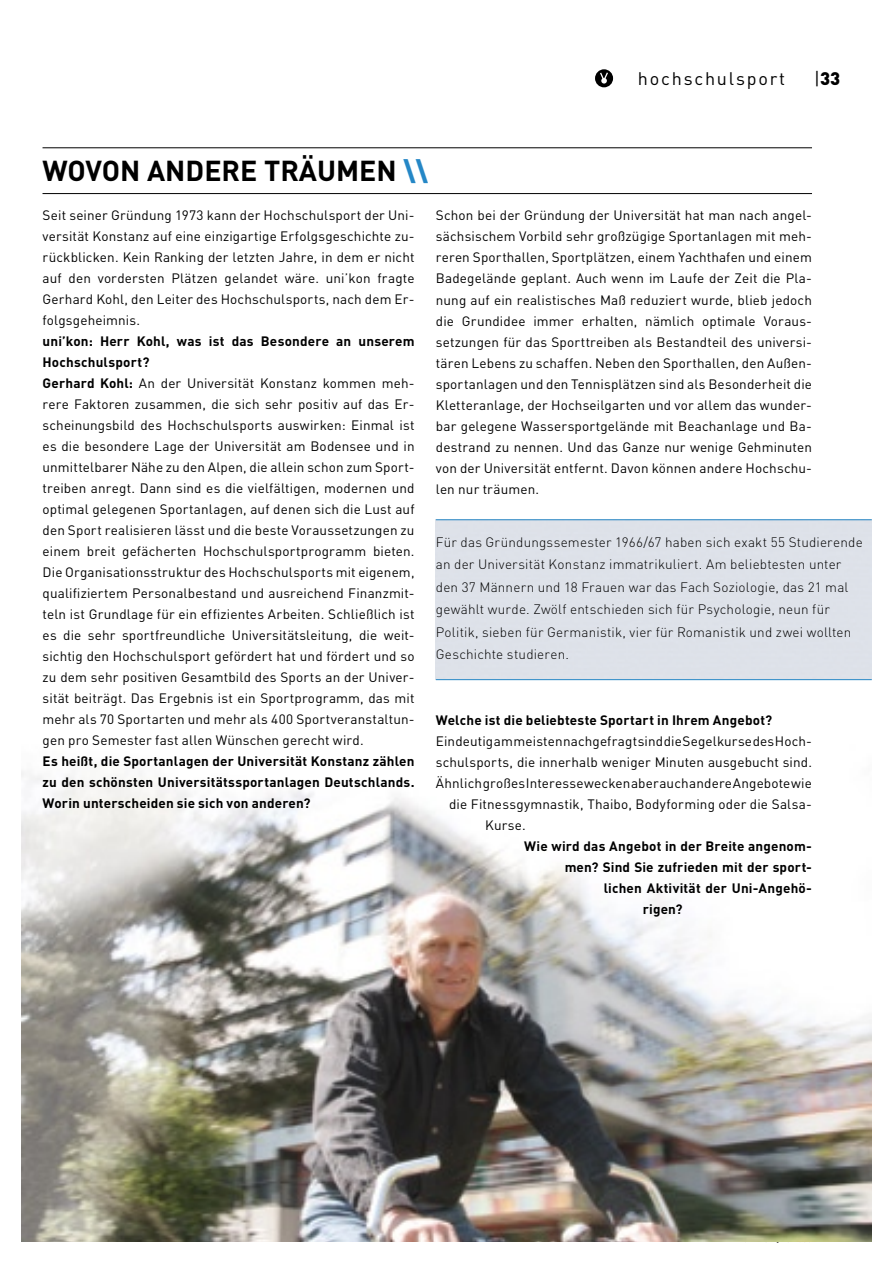
<style>
.page{position:relative;width:893px;height:1263px;background:#fff}
.page>*{position:absolute;margin:0;border:0;box-sizing:border-box;transform-origin:0 0}
.t1{font:700 28.5px "DIN";color:#000}
.t2{font:18px "DIN";letter-spacing:.1em;color:#000}
.t3{font:900 18px "DIN";color:#000}
.t4{font:13.5px/21px "DIN";letter-spacing:.01em;color:#000;text-align:justify}
.t5{font:300 13.5px/22.5px "DIN";letter-spacing:.015em;color:#000}
.t6{font:700 13.5px/21px "DIN";letter-spacing:.01em;color:#000;text-align:justify}
.s1{font-weight:900;color:#2587c6}
.s2{font-weight:400}
.s3{font-weight:700}
</style>
<div class="page">
<img style="left:21px;top:771px;width:851px;height:471px">
<hr style="left:43px;top:193px;width:769px;height:1px;background:#000">
<hr style="left:43px;top:147px;width:769px;height:1px;background:#000">
<div style="left:595px;top:69px;width:18px;height:18px;background:#000;border-radius:50%"></div>
<svg style="left:600px;top:72px;width:8px;height:12px"></svg>
<hr style="left:436px;top:519px;width:436px;height:1px;background:#2587c6">
<hr style="left:436px;top:679px;width:436px;height:1px;background:#2587c6">
<h1 class="t1" style="left:43px;top:152px;width:387px">WOVON ANDERE TRÄUMEN <span class="s1">\\</span></h1>
<h2 class="t2" style="left:638px;top:67px;width:149px">hochschulsport</h2>
<h2 class="t3" style="left:814px;top:67px;width:27px"><span class="s2">|</span>33</h2>
<p class="t4" style="left:43px;top:204px;width:373px">Seit seiner Gründung 1973 kann der Hochschulsport der Uni&shy;versität Konstanz auf eine einzigartige Erfolgsgeschichte zu&shy;rückblicken. Kein Ranking der letzten Jahre, in dem er nicht auf den vordersten Plätzen gelandet wäre. uni’kon fragte Gerhard Kohl, den Leiter des Hochschulsports, nach dem Er&shy;folgsgeheimnis.</p>
<p class="t4" style="left:43px;top:330px;width:374px;text-align:left"><span class="s3">uni’kon: Herr Kohl, was ist das Besondere an unserem Hochschulsport?<br>Gerhard Kohl:</span> An der Universität Konstanz kommen meh&shy;rere Faktoren zusammen, die sich sehr positiv auf das Er&shy;scheinungsbild des Hochschulsports auswirken: Einmal ist es die besondere Lage der Universität am Bodensee und in unmittelbarer Nähe zu den Alpen, die allein schon zum Sport&shy;treiben anregt. Dann sind es die vielfältigen, modernen und optimal gelegenen Sportanlagen, auf denen sich die Lust auf den Sport realisieren lässt und die beste Voraussetzungen zu einem breit gefächerten Hochschulsportprogramm bieten.<br>Die Organisationsstruktur des Hochschulsports mit eigenem, qualifiziertem Personalbestand und ausreichend Finanzmit&shy;teln ist Grundlage für ein effizientes Arbeiten. Schließlich ist es die sehr sportfreundliche Universitätsleitung, die weit&shy;sichtig den Hochschulsport gefördert hat und fördert und so zu dem sehr positiven Gesamtbild des Sports an der Univer&shy;sität beiträgt. Das Ergebnis ist ein Sportprogramm, das mit mehr als 70 Sportarten und mehr als 400 Sportveranstaltun&shy;gen pro Semester fast allen Wünschen gerecht wird.</p>
<p class="t6" style="left:43px;top:750px;width:373px">Es heißt, die Sportanlagen der Universität Konstanz zählen zu den schönsten Universitätssportanlagen Deutschlands.<br>Worin unterscheiden sie sich von anderen?</p>
<p class="t4" style="left:436px;top:205px;width:378px">Schon bei der Gründung der Universität hat man nach angel&shy;sächsischem Vorbild sehr großzügige Sportanlagen mit meh&shy;reren Sporthallen, Sportplätzen, einem Yachthafen und einem Badegelände geplant. Auch wenn im Laufe der Zeit die Pla&shy;nung auf ein realistisches Maß reduziert wurde, blieb jedoch die Grundidee immer erhalten, nämlich optimale Voraus&shy;setzungen für das Sporttreiben als Bestandteil des universi&shy;tären Lebens zu schaffen. Neben den Sporthallen, den Außen&shy;sportanlagen und den Tennisplätzen sind als Besonderheit die Kletteranlage, der Hochseilgarten und vor allem das wunder&shy;bar gelegene Wassersportgelände mit Beachanlage und Ba&shy;destrand zu nennen. Und das Ganze nur wenige Gehminuten von der Universität entfernt. Davon können andere Hochschu&shy;len nur träumen.</p>
<p class="t5" style="left:436px;top:530px;width:428px">Für das Gründungssemester 1966/67 haben sich exakt 55 Studierende an der Universität Konstanz immatrikuliert. Am beliebtesten unter den 37 Männern und 18 Frauen war das Fach Soziologie, das 21 mal gewählt wurde. Zwölf entschieden sich für Psychologie, neun für Politik, sieben für Germanistik, vier für Romanistik und zwei wollten Geschichte studieren.</p>
<p class="t6" style="left:436px;top:708px;width:338px">Welche ist die beliebteste Sportart in Ihrem Angebot?</p>
<p class="t4" style="left:436px;top:730px;width:378px">Eindeutig am meisten nachgefragt sind die Segelkurse des Hoch-</p>
<p class="t4" style="left:436px;top:751px;width:378px">schulsports, die innerhalb weniger Minuten ausgebucht sind.</p>
<p class="t4" style="left:436px;top:772px;width:378px">Ähnlich großes Interesse wecken aber auch andere Angebote wie</p>
<p class="t4" style="left:449px;top:793px;width:364px">die Fitnessgymnastik, Thaibo, Bodyforming oder die Salsa-</p>
<p class="t4" style="left:485px;top:814px;width:42px">Kurse.</p>
<p class="t6" style="left:524px;top:834px;width:289px">Wie wird das Angebot in der Breite angenom-</p>
<p class="t6" style="left:565px;top:855px;width:249px">men? Sind Sie zufrieden mit der sport-</p>
<p class="t6" style="left:604px;top:876px;width:210px">lichen Aktivität der Uni-Angehö-</p>
<p class="t6" style="left:643px;top:897px;width:42px">rigen?</p>
</div>
